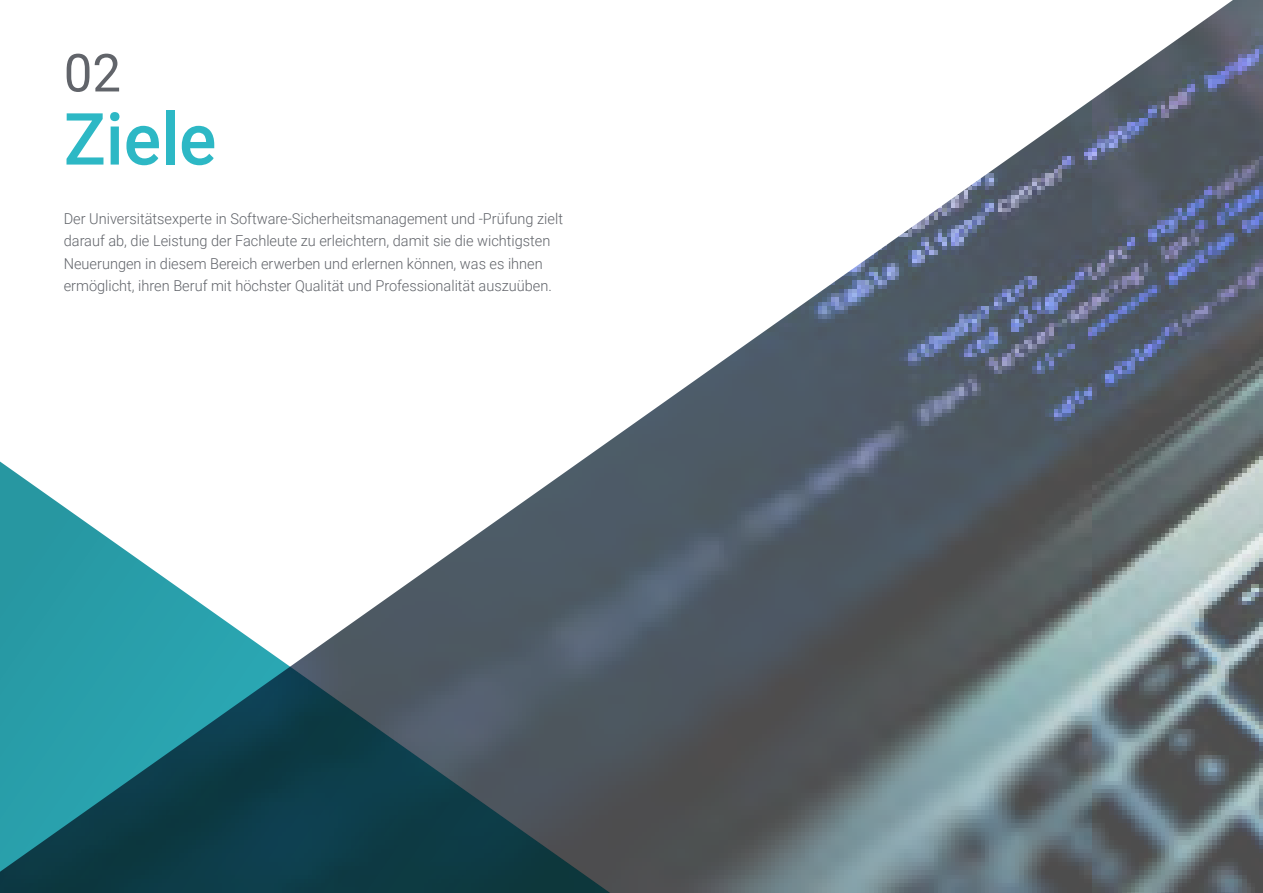
<style>
.page{position:relative;width:1263px;height:893px;background:#fff}
.page>*{position:absolute;margin:0;border:0;box-sizing:border-box;transform-origin:0 0}
.t1{font:500 72px "Roboto";color:#2db8c5}
.t2{font:52.5px "Roboto";color:#61646a}
.t3{font:300 15px/22.5px "Roboto";color:#61646a}
</style>
<div class="page">
<img style="left:602px;top:0;width:661px;height:893px">
<svg style="left:0;top:446px;width:640px;height:447px"></svg>
<h2 class="t2" style="left:64px;top:36px;width:59px">02</h2>
<h1 class="t1" style="left:64px;top:89px;width:154px">Ziele</h1>
<p class="t3" style="left:64px;top:207px;width:501px">Der Universitätsexperte in Software-Sicherheitsmanagement und -Prüfung zielt darauf ab, die Leistung der Fachleute zu erleichtern, damit sie die wichtigsten Neuerungen in diesem Bereich erwerben und erlernen können, was es ihnen ermöglicht, ihren Beruf mit höchster Qualität und Professionalität auszuüben.</p>
</div>
